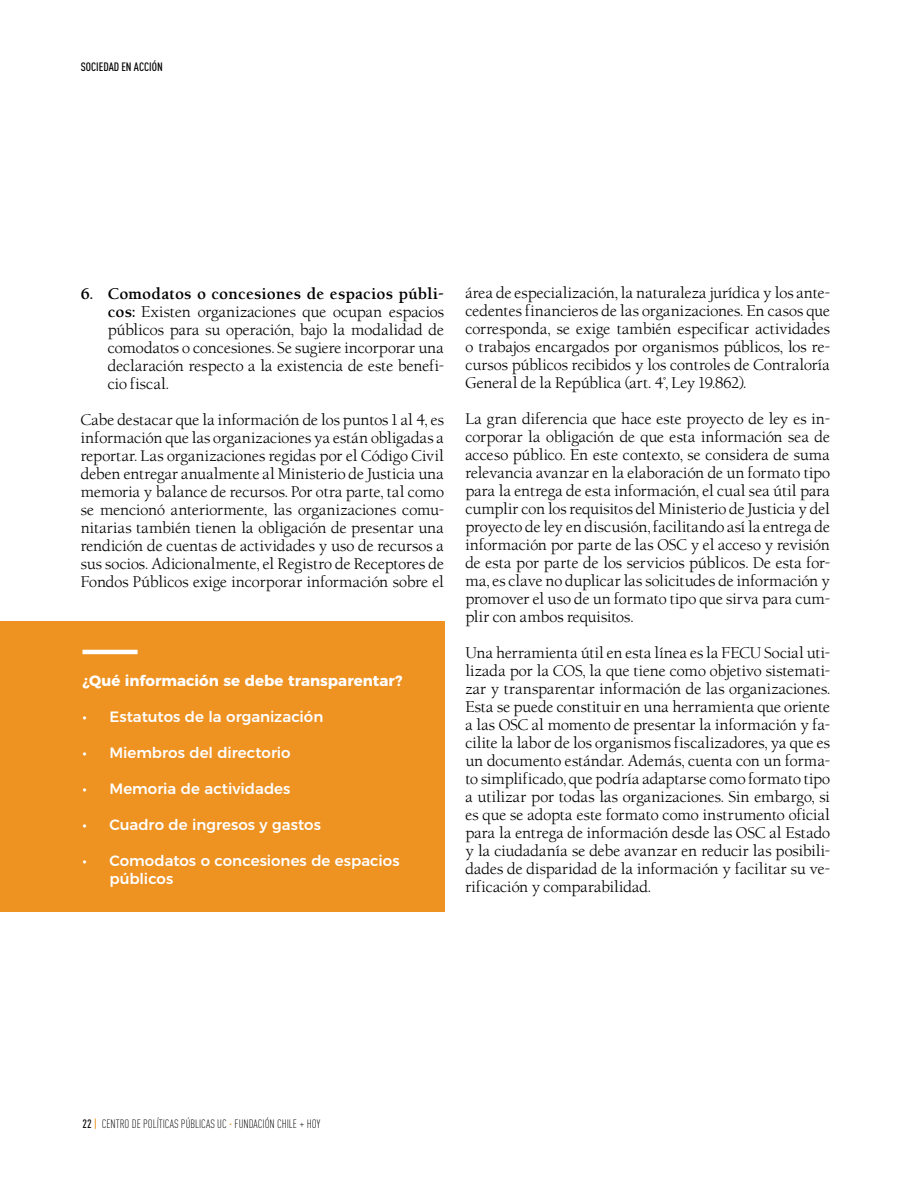
<style>
.page{position:relative;width:918px;height:1188px;background:#fff}
.page>*{position:absolute;margin:0;border:0;box-sizing:border-box;transform-origin:0 0}
.t1{font:15px/18px "Berkeley Oldstyle";letter-spacing:-.01em;color:#000;text-align:justify}
.t2{font:500 15px/18px "Montserrat";color:#fff}
.t3{font:700 15px "Montserrat";color:#fff}
.t4{font:300 condensed 12px "DIN Pro";color:#000}
.t5{font:500 condensed 12px "DIN Pro";color:#000}
.s1{font-weight:700}
.s2{font-weight:500}
.s3{font-weight:500;color:#ee9221}
.s4{color:#ee9221}
</style>
<div class="page">
<div style="left:0;top:621px;width:444px;height:291px;background:#ee9221"></div>
<hr style="left:82px;top:650px;width:56px;height:4px;background:#fff">
<p class="t5" style="left:81px;top:58px;width:84px">SOCIEDAD EN ACCIÓN</p>
<p class="t1" style="left:108px;top:285px;width:338px;text-indent:-27px"><span class="s1">6. Comodatos o concesiones de espacios públi&shy;cos:</span> Existen organizaciones que ocupan espacios públicos para su operación, bajo la modalidad de comodatos o concesiones. Se sugiere incorporar una declaración respecto a la existencia de este benefi&shy;cio fiscal.</p>
<p class="t1" style="left:81px;top:411px;width:365px">Cabe destacar que la información de los puntos 1 al 4, es información que las organizaciones ya están obligadas a reportar. Las organizaciones regidas por el Código Civil deben entregar anualmente al Ministerio de Justicia una memoria y balance de recursos. Por otra parte, tal como se mencionó anteriormente, las organizaciones comu&shy;nitarias también tienen la obligación de presentar una rendición de cuentas de actividades y uso de recursos a sus socios. Adicionalmente, el Registro de Receptores de Fondos Públicos exige incorporar información sobre el</p>
<p class="t3" style="left:82px;top:668px;width:321px">¿Qué información se debe transparentar?</p>
<p class="t2" style="left:82px;top:706px;width:242px">• Estatutos de la organización</p>
<p class="t2" style="left:82px;top:742px;width:210px">• Miembros del directorio</p>
<p class="t2" style="left:82px;top:778px;width:209px">• Memoria de actividades</p>
<p class="t2" style="left:82px;top:814px;width:240px">• Cuadro de ingresos y gastos</p>
<p class="t2" style="left:109px;top:850px;width:292px;text-indent:-27px">• Comodatos o concesiones de espacios públicos</p>
<p class="t1" style="left:465px;top:285px;width:366px">área de especialización, la naturaleza jurídica y los ante&shy;cedentes financieros de las organizaciones. En casos que corresponda, se exige también especificar actividades o trabajos encargados por organismos públicos, los re&shy;cursos públicos recibidos y los controles de Contraloría General de la República (art. 4°, Ley 19.862).</p>
<p class="t1" style="left:465px;top:411px;width:366px">La gran diferencia que hace este proyecto de ley es in&shy;corporar la obligación de que esta información sea de acceso público. En este contexto, se considera de suma relevancia avanzar en la elaboración de un formato tipo para la entrega de esta información, el cual sea útil para cumplir con los requisitos del Ministerio de Justicia y del proyecto de ley en discusión, facilitando así la entrega de información por parte de las OSC y el acceso y revisión de esta por parte de los servicios públicos. De esta for&shy;ma, es clave no duplicar las solicitudes de información y promover el uso de un formato tipo que sirva para cum&shy;plir con ambos requisitos.</p>
<p class="t1" style="left:465px;top:645px;width:366px">Una herramienta útil en esta línea es la FECU Social uti&shy;lizada por la COS, la que tiene como objetivo sistemati&shy;zar y transparentar información de las organizaciones.<br>Esta se puede constituir en una herramienta que oriente a las OSC al momento de presentar la información y fa&shy;cilite la labor de los organismos fiscalizadores, ya que es un documento estándar. Además, cuenta con un forma&shy;to simplificado, que podría adaptarse como formato tipo a utilizar por todas las organizaciones. Sin embargo, si es que se adopta este formato como instrumento oficial para la entrega de información desde las OSC al Estado y la ciudadanía se debe avanzar en reducir las posibili&shy;dades de disparidad de la información y facilitar su ve&shy;rificación y comparabilidad.</p>
<p class="t4" style="left:82px;top:1115px;width:239px"><span class="s2">22</span> <span class="s3">|</span> CENTRO DE POLÍTICAS PÚBLICAS UC <span class="s4">·</span> FUNDACIÓN CHILE + HOY</p>
</div>
